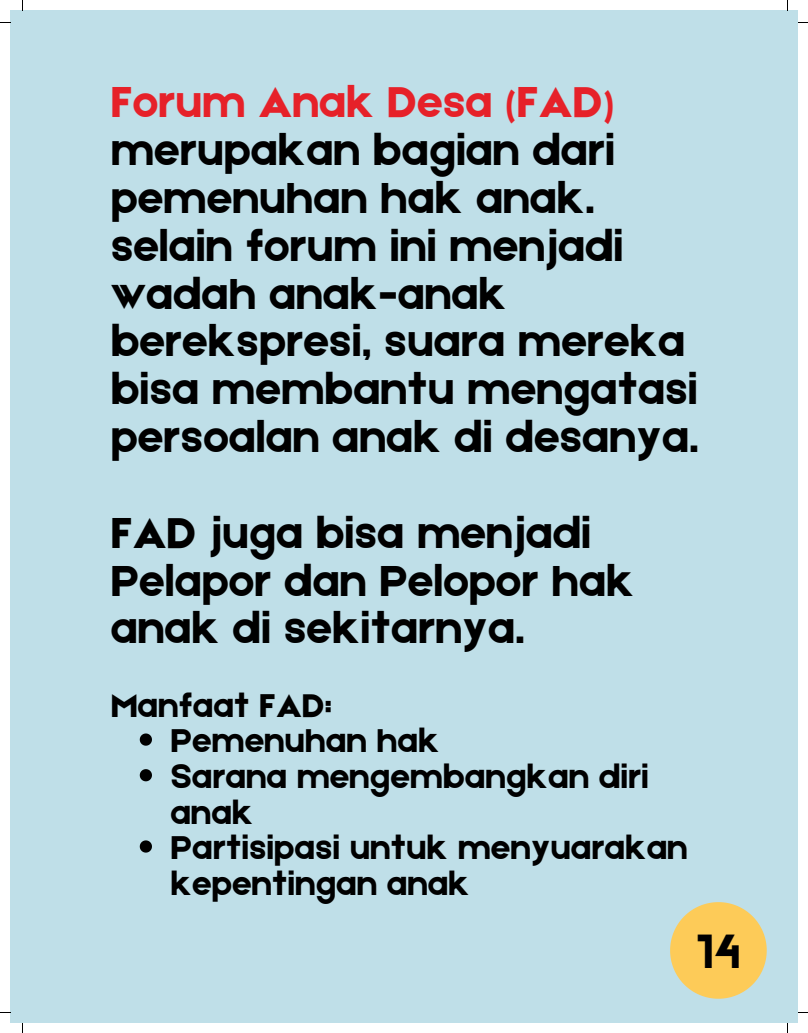
<style>
.page{position:relative;width:808px;height:1033px;background:#fff}
.page>*{position:absolute;margin:0;border:0;box-sizing:border-box;transform-origin:0 0}
.t1{font:47.88px "Etna";color:#000}
.t2{font:46.12px/47.8px "Etna";letter-spacing:.015em;color:#000}
.t3{font:35.12px/35.6px "Etna";letter-spacing:.015em;color:#000}
.s1{color:#e62129}
</style>
<div class="page">
<div style="left:10px;top:10px;width:788px;height:1013px;background:#bfdfe8"></div>
<svg style="left:140px;top:733px;width:12px;height:12px"></svg>
<svg style="left:140px;top:769px;width:12px;height:12px"></svg>
<svg style="left:140px;top:840px;width:12px;height:12px"></svg>
<svg style="left:670px;top:902px;width:96px;height:96px"></svg>
<p class="t2" style="left:111px;top:76px;width:589px"><span class="s1">Forum Anak Desa (FAD) </span>merupakan bagian dari pemenuhan hak anak. selain forum ini menjadi wadah anak-anak berekspresi, suara mereka bisa membantu mengatasi persoalan anak di desanya.</p>
<p class="t2" style="left:111px;top:506px;width:524px">FAD juga bisa menjadi<br>Pelapor dan Pelopor hak anak di sekitarnya.</p>
<p class="t3" style="left:111px;top:685px;width:222px">Manfaat FAD:</p>
<p class="t3" style="left:171px;top:721px;width:270px">Pemenuhan hak</p>
<p class="t3" style="left:171px;top:756px;width:479px">Sarana mengembangkan diri anak</p>
<p class="t3" style="left:171px;top:828px;width:518px">Partisipasi untuk menyuarakan kepentingan anak</p>
<p class="t1" style="left:696px;top:919px;width:45px">14</p>
</div>
